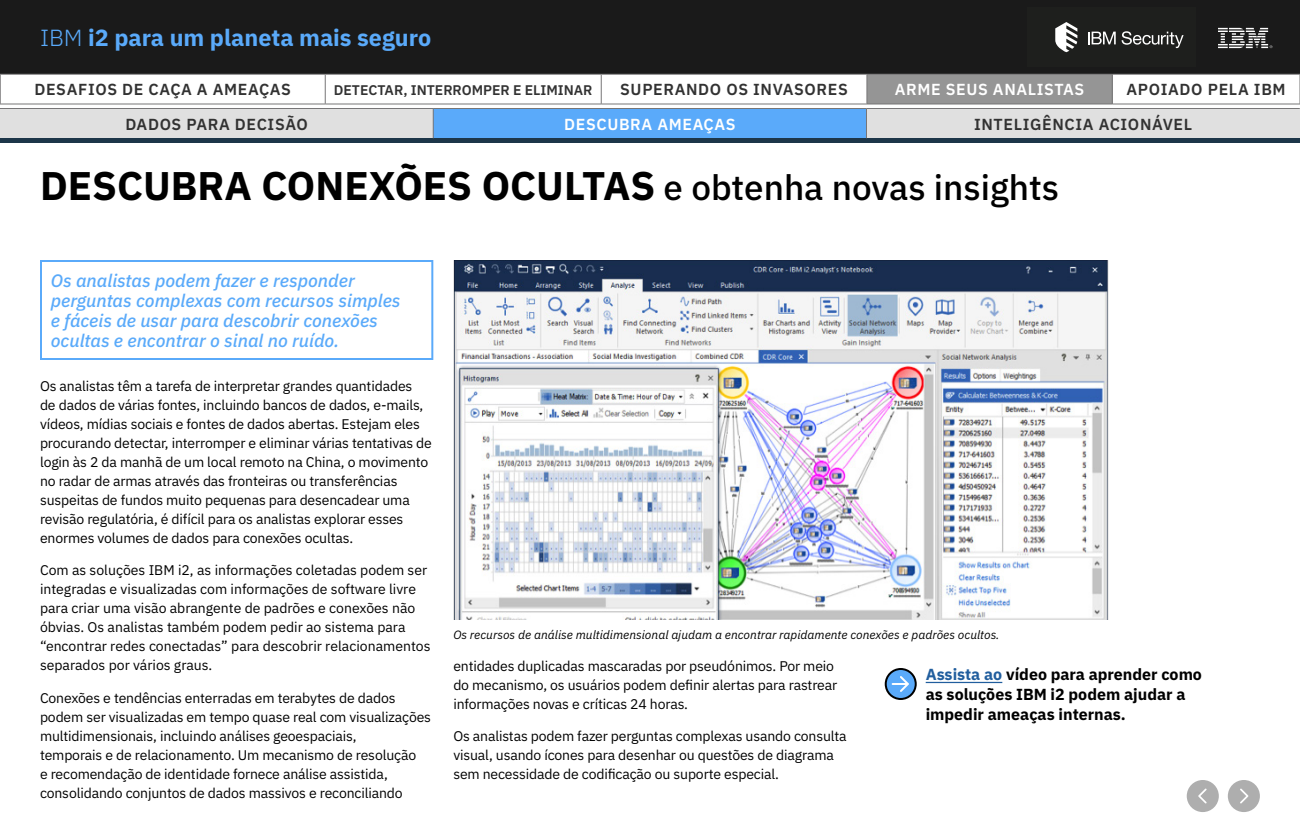
<style>
.page{position:relative;width:1300px;height:840px;background:#fff}
.page>*{position:absolute;margin:0;border:0;box-sizing:border-box;transform-origin:0 0}
.Pagehead{font:700 40px "IBM Plex Sans";color:#000}
.Leftblue{font:700 23.3px "IBM Plex Sans";color:#5aaafa}
.Callout{font:italic 500 18px/20px "IBM Plex Sans";color:#5aaafa}
.Table{font:600 16px "IBM Plex Sans";letter-spacing:.04em;color:#323232}
.Linkbold{font:700 16px/20px "IBM Plex Sans";color:#000}
.Tablewhite{font:600 16px "IBM Plex Sans";letter-spacing:.04em;color:#fff}
.Body{font:14px/19px "IBM Plex Sans";letter-spacing:-.01em;color:#000}
.Table-2{font:600 14px "IBM Plex Sans";color:#323232}
.Figure{font:italic 12px "IBM Plex Sans";color:#000}
.s1{font-weight:300}
.s2{font-weight:500;font-size:35px}
.s3{color:#215e9e}
</style>
<div class="page">
<div style="left:0;top:0;width:1300px;height:74px;background:#1a1a1a"></div>
<div style="left:1027px;top:8px;width:169px;height:59px;background:#1e1f1d"></div>
<svg style="left:1055px;top:22px;width:22px;height:30px"></svg>
<svg style="left:1088px;top:32px;width:28px;height:12px"></svg>
<svg style="left:1122px;top:31px;width:62px;height:17px"></svg>
<svg style="left:1218px;top:28px;width:54px;height:20px"></svg>
<svg style="left:1228px;top:780px;width:32px;height:32px"></svg>
<svg style="left:1187px;top:780px;width:32px;height:32px"></svg>
<div style="left:0;top:138px;width:1300px;height:5px;background:#1d3649"></div>
<div style="left:40px;top:260px;width:393px;height:100px;border:2px solid #5aaafa"></div>
<img style="left:453px;top:260px;width:656px;height:360px">
<svg style="left:886px;top:669px;width:30px;height:30px"></svg>
<div style="left:885px;top:668px;width:32px;height:32px;border:2px solid #000;border-radius:50%"></div>
<svg style="left:893px;top:674px;width:18px;height:20px"></svg>
<hr style="left:0;top:74px;width:325px;height:1px;background:#777677">
<hr style="left:0;top:74px;width:1px;height:30px;background:#777677">
<hr style="left:325px;top:74px;width:276px;height:1px;background:#777677">
<hr style="left:325px;top:74px;width:1px;height:30px;background:#777677">
<hr style="left:0;top:104px;width:325px;height:1px;background:#777677">
<hr style="left:325px;top:104px;width:276px;height:1px;background:#777677">
<div style="left:0;top:108px;width:433px;height:30px;background:#e0e0e0"></div>
<div style="left:433px;top:108px;width:433px;height:30px;background:#5aaafa"></div>
<svg style="left:433px;top:109px;width:1px;height:29px"></svg>
<svg style="left:601px;top:74px;width:699px;height:64px"></svg>
<hr style="left:0;top:108px;width:433px;height:1px;background:#777677">
<hr style="left:433px;top:108px;width:433px;height:1px;background:#777677">
<hr style="left:866px;top:108px;width:434px;height:1px;background:#777677">
<hr style="left:926px;top:682px;width:76px;height:1px;background:#215e9e">
<p class="Leftblue" style="left:40px;top:19px;width:393px"><span class="s1">IBM</span> i2 para um planeta mais seguro</p>
<p class="Table" style="left:34px;top:77px;width:258px">DESAFIOS DE CAÇA A AMEAÇAS</p>
<p class="Table-2" style="left:334px;top:79px;width:260px">DETECTAR, INTERROMPER E ELIMINAR</p>
<p class="Table" style="left:620px;top:77px;width:229px">SUPERANDO OS INVASORES</p>
<p class="Tablewhite" style="left:895px;top:77px;width:191px">ARME SEUS ANALISTAS</p>
<p class="Table" style="left:1127px;top:77px;width:161px">APOIADO PELA IBM</p>
<p class="Table" style="left:125px;top:111px;width:184px">DADOS PARA DECISÃO</p>
<p class="Tablewhite" style="left:564px;top:111px;width:173px">DESCUBRA AMEAÇAS</p>
<p class="Table" style="left:974px;top:111px;width:220px">INTELIGÊNCIA ACIONÁVEL</p>
<p class="Pagehead" style="left:40px;top:154px;width:1021px">DESCUBRA CONEXÕES OCULTAS <span class="s2">e obtenha novas insights</span></p>
<p class="Callout" style="left:51px;top:269px;width:351px">Os analistas podem fazer e responder perguntas complexas com recursos simples e fáceis de usar para descobrir conexões ocultas e encontrar o sinal no ruído.</p>
<p class="Body" style="left:40px;top:375px;width:393px">Os analistas têm a tarefa de interpretar grandes quantidades<br>de dados de várias fontes, incluindo bancos de dados, e-mails, vídeos, mídias sociais e fontes de dados abertas. Estejam eles procurando detectar, interromper e eliminar várias tentativas de login às 2 da manhã de um local remoto na China, o movimento no radar de armas através das fronteiras ou transferências suspeitas de fundos muito pequenas para desencadear uma revisão regulatória, é difícil para os analistas explorar esses enormes volumes de dados para conexões ocultas.</p>
<p class="Body" style="left:40px;top:560px;width:392px">Com as soluções IBM i2, as informações coletadas podem ser integradas e visualizadas com informações de software livre para criar uma visão abrangente de padrões e conexões não óbvias. Os analistas também podem pedir ao sistema para “encontrar redes conectadas” para descobrir relacionamentos separados por vários graus.</p>
<p class="Body" style="left:40px;top:687px;width:393px">Conexões e tendências enterradas em terabytes de dados podem ser visualizadas em tempo quase real com visualizações multidimensionais, incluindo análises geoespaciais,<br>temporais e de relacionamento. Um mecanismo de resolução<br>e recomendação de identidade fornece análise assistida, consolidando conjuntos de dados massivos e reconciliando</p>
<p class="Figure" style="left:453px;top:625px;width:548px">Os recursos de análise multidimensional ajudam a encontrar rapidamente conexões e padrões ocultos.</p>
<p class="Body" style="left:453px;top:655px;width:385px">entidades duplicadas mascaradas por pseudónimos. Por meio do mecanismo, os usuários podem definir alertas para rastrear informações novas e críticas 24 horas.</p>
<p class="Body" style="left:453px;top:726px;width:395px">Os analistas podem fazer perguntas complexas usando consulta visual, usando ícones para desenhar ou questões de diagrama sem necessidade de codificação ou suporte especial.</p>
<p class="Linkbold" style="left:926px;top:663px;width:278px"><span class="s3">Assista ao</span> vídeo para aprender como as soluções IBM i2 podem ajudar a impedir ameaças internas.</p>
</div>
